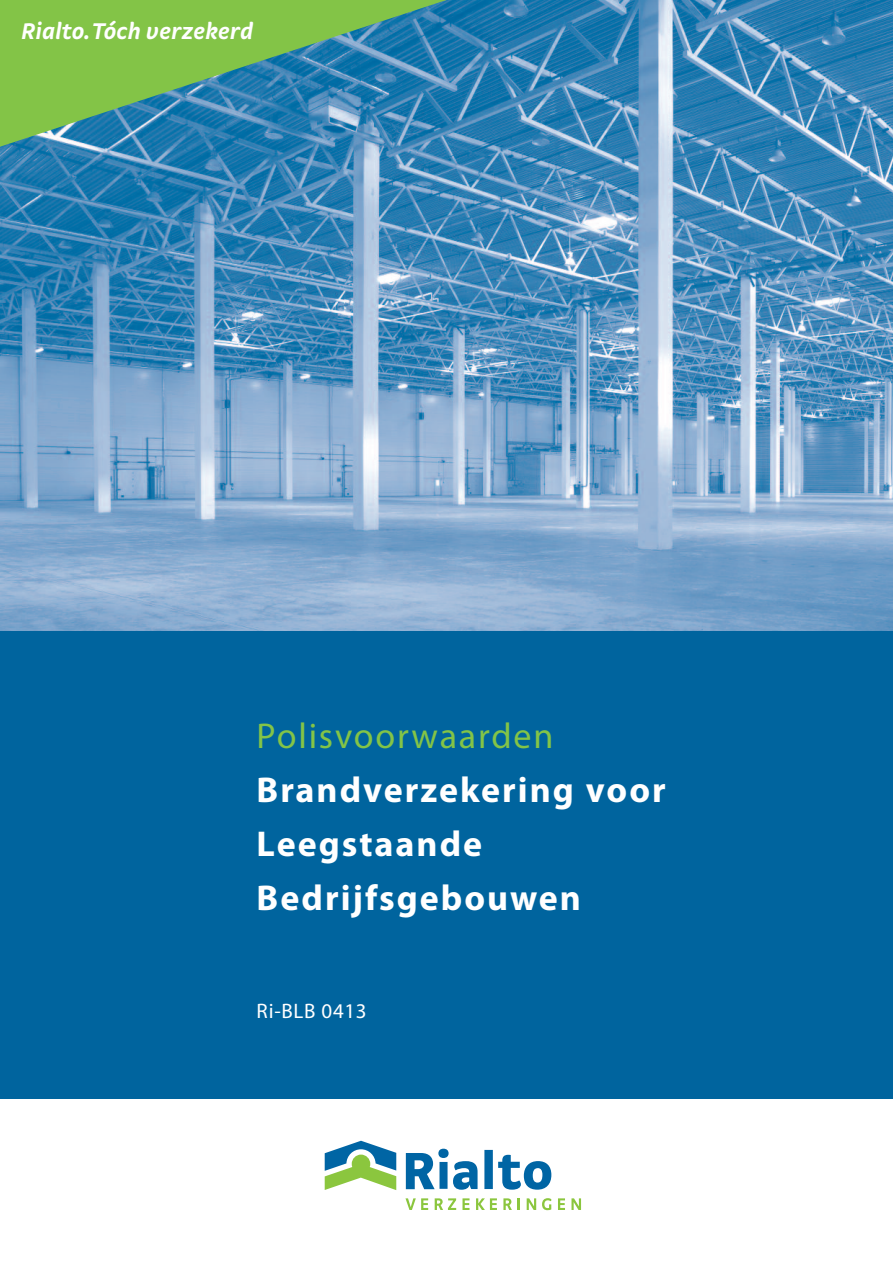
<style>
.page{position:relative;width:893px;height:1263px;background:#fff}
.page>*{position:absolute;margin:0;border:0;box-sizing:border-box;transform-origin:0 0}
.t1{font:700 36px/54px "Myriad Pro";letter-spacing:.055em;color:#fff}
.t2{font:36px "Myriad Pro";letter-spacing:.05em;color:#83c447}
.t3{font:italic 700 24px "Strada";color:#fff}
.t4{font:21px "Myriad Pro";letter-spacing:.03em;color:#fff}
</style>
<div class="page">
<img style="left:0;top:0;width:893px;height:631px">
<svg style="left:0;top:0;width:485px;height:147px;background:#57a081"></svg>
<div style="left:0;top:631px;width:893px;height:468px;background:#00649e"></div>
<svg style="left:405px;top:1198px;width:23px;height:12px"></svg>
<svg style="left:435px;top:1198px;width:21px;height:12px"></svg>
<svg style="left:462px;top:1198px;width:8px;height:12px"></svg>
<svg style="left:476px;top:1198px;width:21px;height:12px"></svg>
<svg style="left:503px;top:1198px;width:17px;height:12px"></svg>
<svg style="left:527px;top:1198px;width:9px;height:12px"></svg>
<svg style="left:542px;top:1198px;width:9px;height:12px"></svg>
<svg style="left:558px;top:1198px;width:7px;height:12px"></svg>
<svg style="left:571px;top:1198px;width:10px;height:12px"></svg>
<svg style="left:325px;top:1141px;width:71px;height:49px"></svg>
<svg style="left:406px;top:1153px;width:29px;height:36px"></svg>
<div style="left:439px;top:1162px;width:9px;height:27px;background:#0065a4"></div>
<div style="left:438px;top:1149px;width:11px;height:9px;background:#0065a4;border-radius:50%"></div>
<svg style="left:453px;top:1161px;width:25px;height:29px"></svg>
<div style="left:484px;top:1150px;width:9px;height:39px;background:#0065a4"></div>
<svg style="left:498px;top:1155px;width:53px;height:35px"></svg>
<p class="t3" style="left:21px;top:22px;width:234px">Rialto.Tóch verzekerd</p>
<p class="t2" style="left:257px;top:723px;width:298px">Polisvoorwaarden</p>
<p class="t1" style="left:257px;top:766px;width:411px">Brandverzekering voor<br>Leegstaande<br>Bedrijfsgebouwen</p>
<p class="t4" style="left:257px;top:1003px;width:111px">Ri-BLB 0413</p>
</div>
